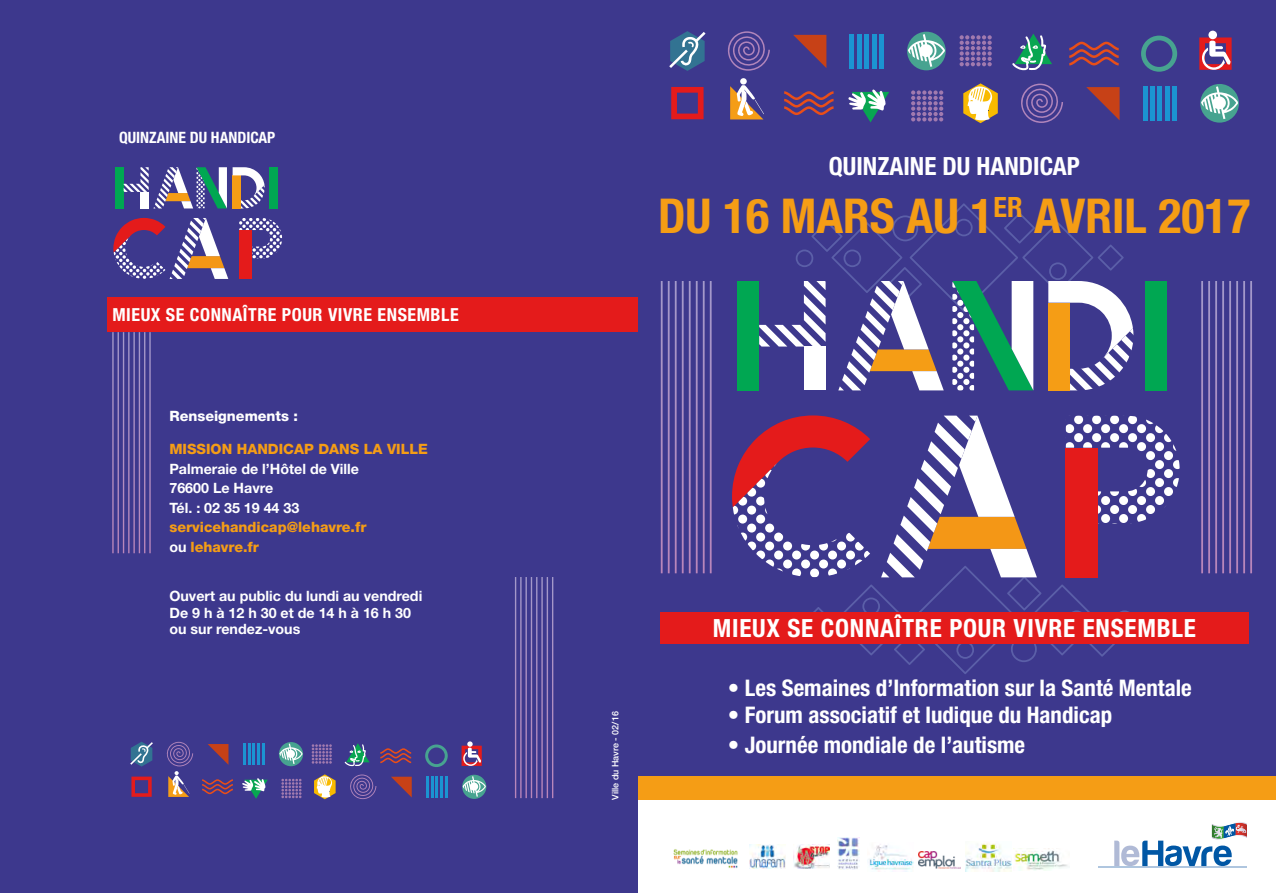
<style>
.page{position:relative;width:1276px;height:893px;background:#fff}
.page>*{position:absolute;margin:0;border:0;box-sizing:border-box;transform-origin:0 0}
.t1{font:700 condensed 48.15px "Helvetica Neue LT Std";color:#f59d15}
.t2{font:700 condensed 25.05px "Helvetica Neue LT Std";letter-spacing:.03em;color:#fff}
.t3{font:700 condensed 25.05px "Helvetica Neue LT Std";color:#fff}
.t4{font:700 condensed 22.95px "Helvetica Neue LT Std";color:#fff}
.t5{font:700 condensed 18px "Helvetica Neue LT Std";letter-spacing:.03em;color:#fff}
.t6{font:700 condensed 15.6px "Helvetica Neue LT Std";color:#fff}
.t7{font:700 14.25px/19.5px "Helvetica Neue LT Std";color:#fff}
.t8{font:800 14.25px/19.5px "Helvetica Neue LT Std";color:#f59d15}
.t9{font:800 14.25px "Helvetica Neue LT Std";color:#fff}
.t10{font:500 9px "Helvetica Neue LT Std";color:#fff}
.s1{font-weight:700;color:#fff}
</style>
<div class="page">
<div style="left:631px;top:0;width:645px;height:794px;background:#3d388d"></div>
<div style="left:737px;top:281px;width:22px;height:109px;background:#00a752"></div>
<div style="left:1145px;top:281px;width:21px;height:109px;background:#00a752"></div>
<svg style="left:759px;top:203px;width:374px;height:187px"></svg>
<svg style="left:732px;top:415px;width:447px;height:259px"></svg>
<div style="left:1065px;top:448px;width:32px;height:129px;background:#e41b1b"></div>
<div style="left:879px;top:34px;width:5px;height:34px;background:#1b94d2"></div>
<hr style="left:872px;top:34px;width:4px;height:34px;background:#1b94d2">
<div style="left:864px;top:34px;width:5px;height:34px;background:#1b94d2"></div>
<hr style="left:857px;top:34px;width:4px;height:34px;background:#1b94d2">
<div style="left:849px;top:34px;width:5px;height:34px;background:#1b94d2"></div>
<svg style="left:727px;top:31px;width:43px;height:40px"></svg>
<svg style="left:793px;top:35px;width:33px;height:33px"></svg>
<div style="left:907px;top:32px;width:38px;height:38px;background:#47a390;border-radius:50%"></div>
<svg style="left:911px;top:90px;width:32px;height:31px"></svg>
<svg style="left:784px;top:91px;width:49px;height:24px"></svg>
<svg style="left:671px;top:87px;width:32px;height:32px"></svg>
<svg style="left:669px;top:31px;width:37px;height:40px"></svg>
<svg style="left:908px;top:34px;width:37px;height:33px"></svg>
<div style="left:1172px;top:86px;width:5px;height:34px;background:#1b94d2"></div>
<hr style="left:1165px;top:86px;width:4px;height:34px;background:#1b94d2">
<div style="left:1157px;top:86px;width:5px;height:34px;background:#1b94d2"></div>
<hr style="left:1150px;top:86px;width:4px;height:34px;background:#1b94d2">
<div style="left:1142px;top:86px;width:5px;height:34px;background:#1b94d2"></div>
<svg style="left:1086px;top:87px;width:33px;height:33px"></svg>
<svg style="left:1200px;top:84px;width:39px;height:39px"></svg>
<svg style="left:1201px;top:86px;width:37px;height:33px"></svg>
<svg style="left:848px;top:89px;width:41px;height:33px"></svg>
<svg style="left:959px;top:35px;width:32px;height:31px"></svg>
<svg style="left:1069px;top:42px;width:49px;height:23px"></svg>
<svg style="left:1141px;top:36px;width:36px;height:36px"></svg>
<svg style="left:1012px;top:34px;width:51px;height:89px"></svg>
<svg style="left:730px;top:85px;width:34px;height:34px"></svg>
<div style="left:740px;top:78px;width:7px;height:7px;background:#fff;border-radius:50%"></div>
<svg style="left:661px;top:281px;width:50px;height:292px"></svg>
<svg style="left:1201px;top:281px;width:51px;height:292px"></svg>
<svg style="left:1199px;top:38px;width:32px;height:32px"></svg>
<div style="left:1208px;top:31px;width:9px;height:8px;background:#fff;border-radius:50%"></div>
<svg style="left:963px;top:83px;width:34px;height:40px"></svg>
<div style="left:660px;top:612px;width:588px;height:31px;background:#e41b1b"></div>
<hr style="left:1098px;top:866px;width:149px;height:2px;background:#afc6df">
<svg style="left:1114px;top:822px;width:133px;height:44px"></svg>
<img style="left:673px;top:849px;width:65px;height:19px">
<img style="left:749px;top:845px;width:36px;height:23px">
<img style="left:793px;top:845px;width:37px;height:23px">
<img style="left:838px;top:837px;width:21px;height:33px">
<div style="left:626px;top:777px;width:650px;height:23px;background:#f59d15"></div>
<div style="left:0;top:0;width:638px;height:893px;background:#3d388d"></div>
<svg style="left:112px;top:332px;width:39px;height:221px"></svg>
<svg style="left:515px;top:577px;width:38px;height:221px"></svg>
<div style="left:115px;top:167px;width:9px;height:41px;background:#00a752"></div>
<svg style="left:124px;top:167px;width:103px;height:41px"></svg>
<div style="left:269px;top:167px;width:8px;height:41px;background:#00a752"></div>
<svg style="left:233px;top:167px;width:32px;height:41px"></svg>
<svg style="left:113px;top:218px;width:115px;height:61px"></svg>
<svg style="left:239px;top:218px;width:43px;height:41px"></svg>
<div style="left:239px;top:230px;width:12px;height:49px;background:#e41b1b"></div>
<div style="left:108px;top:297px;width:530px;height:35px;background:#e41b1b"></div>
<hr style="left:262px;top:743px;width:2px;height:22px;background:#1b94d2">
<hr style="left:257px;top:743px;width:3px;height:22px;background:#1b94d2">
<hr style="left:252px;top:743px;width:3px;height:22px;background:#1b94d2">
<hr style="left:248px;top:743px;width:2px;height:22px;background:#1b94d2">
<hr style="left:243px;top:743px;width:3px;height:22px;background:#1b94d2">
<svg style="left:208px;top:744px;width:20px;height:20px"></svg>
<svg style="left:279px;top:742px;width:24px;height:24px"></svg>
<svg style="left:281px;top:779px;width:20px;height:19px"></svg>
<svg style="left:202px;top:779px;width:31px;height:15px"></svg>
<svg style="left:131px;top:777px;width:21px;height:20px"></svg>
<svg style="left:130px;top:742px;width:23px;height:25px"></svg>
<svg style="left:279px;top:744px;width:24px;height:20px"></svg>
<hr style="left:445px;top:776px;width:3px;height:21px;background:#1b94d2">
<hr style="left:440px;top:776px;width:3px;height:21px;background:#1b94d2">
<hr style="left:435px;top:776px;width:3px;height:21px;background:#1b94d2">
<hr style="left:431px;top:776px;width:3px;height:21px;background:#1b94d2">
<hr style="left:426px;top:776px;width:3px;height:21px;background:#1b94d2">
<svg style="left:462px;top:775px;width:24px;height:24px"></svg>
<svg style="left:463px;top:776px;width:23px;height:21px"></svg>
<svg style="left:242px;top:778px;width:26px;height:21px"></svg>
<svg style="left:312px;top:744px;width:20px;height:20px"></svg>
<svg style="left:425px;top:744px;width:23px;height:23px"></svg>
<svg style="left:344px;top:743px;width:68px;height:56px"></svg>
<svg style="left:166px;top:742px;width:27px;height:55px"></svg>
<svg style="left:461px;top:741px;width:21px;height:25px"></svg>
<svg style="left:314px;top:774px;width:22px;height:25px"></svg>
<img style="left:867px;top:844px;width:47px;height:26px">
<svg style="left:935px;top:868px;width:25px;height:1px"></svg>
<img style="left:919px;top:851px;width:41px;height:17px">
<img style="left:965px;top:843px;width:46px;height:29px">
<img style="left:1013px;top:848px;width:55px;height:23px">
<p class="t6" style="left:119px;top:128px;width:158px">QUINZAINE DU HANDICAP</p>
<p class="t5" style="left:112px;top:304px;width:348px">MIEUX SE CONNAÎTRE POUR VIVRE ENSEMBLE</p>
<p class="t9" style="left:169px;top:408px;width:130px">Renseignements :</p>
<p class="t8" style="left:169px;top:440px;width:260px">MISSION HANDICAP DANS LA VILLE</p>
<p class="t7" style="left:169px;top:459px;width:191px">Palmeraie de l’Hôtel de Ville<br>76600 Le Havre<br>Tél. : 02 35 19 44 33</p>
<p class="t8" style="left:169px;top:518px;width:198px">servicehandicap@lehavre.fr <span class="s1">ou</span> lehavre.fr</p>
<p class="t7" style="left:169px;top:588px;width:254px;line-height:16.5px">Ouvert au public du lundi au vendredi<br>De 9 h à 12 h 30 et de 14 h à 16 h 30 ou sur rendez-vous</p>
<h2 class="t3" style="left:829px;top:151px;width:252px">QUINZAINE DU HANDICAP</h2>
<h1 class="t1" style="left:658px;top:187px;width:594px">DU 16 MARS AU 1<sup>ER</sup> AVRIL 2017</h1>
<p class="t10" style="left:610px;top:800px;width:90px;rotate:-90deg">Ville du Havre - 02/16</p>
<h2 class="t2" style="left:713px;top:612px;width:485px">MIEUX SE CONNAÎTRE POUR VIVRE ENSEMBLE</h2>
<h3 class="t4" style="left:728px;top:674px;width:465px">• Les Semaines d’Information sur la Santé Mentale</h3>
<h3 class="t4" style="left:728px;top:701px;width:386px">• Forum associatif et ludique du Handicap</h3>
<h3 class="t4" style="left:728px;top:731px;width:299px">• Journée mondiale de l’autisme</h3>
</div>
